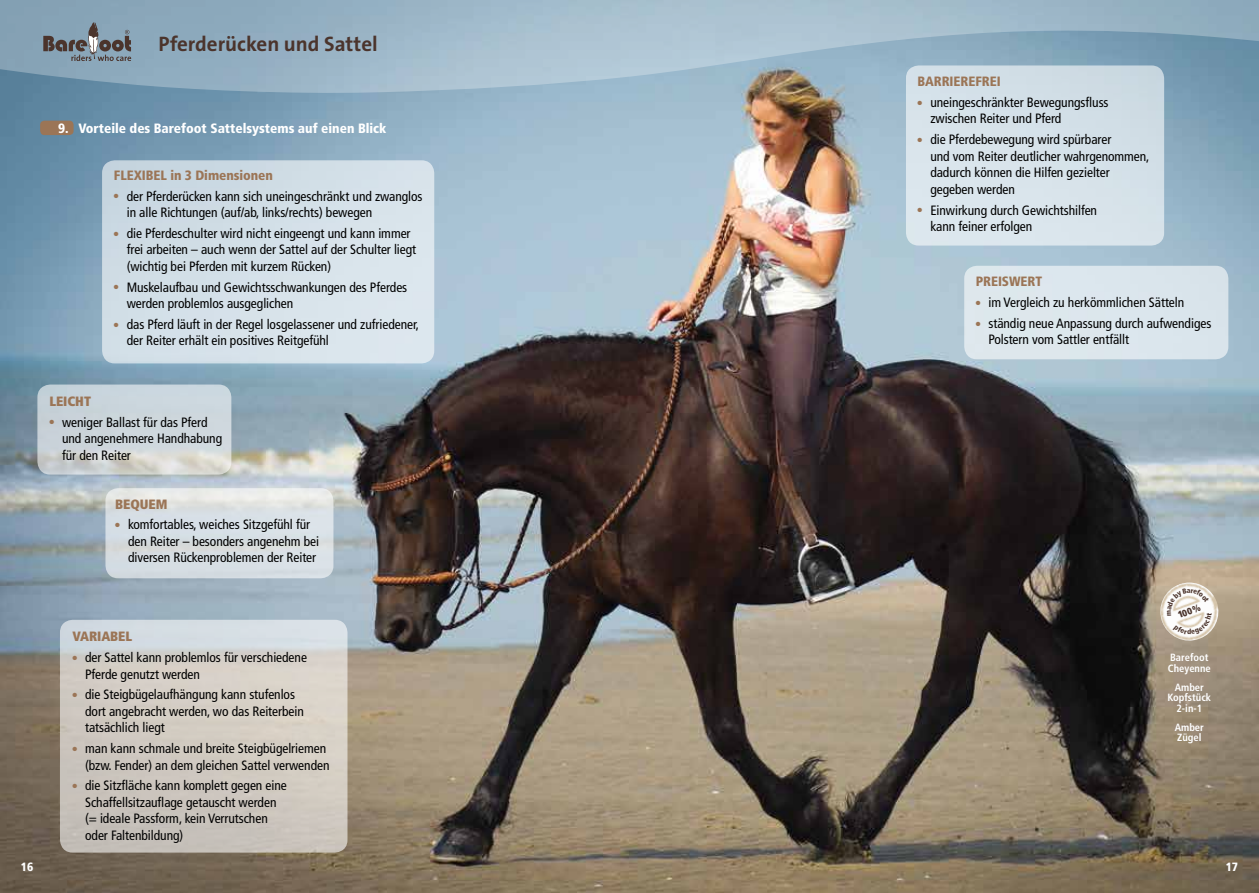
<style>
.page{position:relative;width:1259px;height:893px;background:#fff}
.page>*{position:absolute;margin:0;border:0;box-sizing:border-box;transform-origin:0 0}
.t1{font:700 21px "The Sans";color:#4b342c}
.t2{font:condensed 13.5px/16.5px "Frutiger";letter-spacing:-.005em;color:#000}
.t3{font:900 condensed 13.5px "Frutiger";color:#fff}
.t4{font:900 condensed 13.5px "Frutiger";letter-spacing:-.005em;color:#9b7556}
.t5{font:900 condensed 13.5px "Frutiger";letter-spacing:-.005em;color:#9b7556}
.t6{font:900 condensed 12px "Frutiger";color:#fff}
.t7{font:700 condensed 10.5px/10.5px "Frutiger";color:#fff}
.t8{font:900 condensed 9.45px "Frutiger";color:#4b342c}
</style>
<div class="page">
<img style="left:0;top:94px;width:1259px;height:799px">
<svg style="left:0;top:0;width:1259px;height:94px"></svg>
<div style="left:40px;top:121px;width:34px;height:14px;background:#9b7556;border-radius:4px"></div>
<svg style="left:43px;top:22px;width:88px;height:39px"></svg>
<div style="left:102px;top:160px;width:332px;height:203px;background:#d4e0e9;border-radius:13px"></div>
<svg style="left:37px;top:385px;width:194px;height:90px;fill:#ccd6db"></svg>
<div style="left:105px;top:488px;width:228px;height:90px;background:linear-gradient(to bottom,#e4e6e6,#d1dae1);border-radius:13px"></div>
<div style="left:906px;top:65px;width:258px;height:181px;background:#d7e3ea;border-radius:13px"></div>
<div style="left:964px;top:266px;width:264px;height:93px;background:#dce7ec;border-radius:13px"></div>
<svg style="left:60px;top:620px;width:287px;height:233px;fill:#d1cbc2"></svg>
<img style="left:1156px;top:583px;width:66px;height:61px">
<svg style="left:1166px;top:588px;width:46px;height:47px"></svg>
<h1 class="t1" style="left:158px;top:26px;width:221px">Pferderücken und Sattel</h1>
<p class="t3" style="left:58px;top:120px;width:330px">9. Vorteile des Barefoot Sattelsystems auf einen Blick</p>
<p class="t4" style="left:114px;top:167px;width:160px">FLEXIBEL in 3 Dimensionen</p>
<p class="t2" style="left:127px;top:188px;width:297px;text-indent:-13px"><sup>●</sup> der Pferderücken kann sich uneingeschränkt und zwanglos in alle Richtungen (auf/ab, links/rechts) bewegen</p>
<p class="t2" style="left:127px;top:225px;width:291px;text-indent:-13px"><sup>●</sup> die Pferdeschulter wird nicht eingeengt und kann immer frei arbeiten – auch wenn der Sattel auf der Schulter liegt (wichtig bei Pferden mit kurzem Rücken)</p>
<p class="t2" style="left:127px;top:279px;width:282px;text-indent:-13px"><sup>●</sup> Muskelaufbau und Gewichtsschwankungen des Pferdes werden problemlos ausgeglichen</p>
<p class="t2" style="left:127px;top:316px;width:294px;text-indent:-13px"><sup>●</sup> das Pferd läuft in der Regel losgelassener und zufriedener, der Reiter erhält ein positives Reitgefühl</p>
<p class="t5" style="left:49px;top:393px;width:43px">LEICHT</p>
<p class="t2" style="left:62px;top:414px;width:162px;text-indent:-13px"><sup>●</sup> weniger Ballast für das Pferd und angenehmere Handhabung für den Reiter</p>
<p class="t5" style="left:115px;top:496px;width:54px">BEQUEM</p>
<p class="t2" style="left:128px;top:517px;width:193px;text-indent:-13px"><sup>●</sup> komfortables, weiches Sitzgefühl für den Reiter – besonders angenehm bei diversen Rückenproblemen der Reiter</p>
<p class="t5" style="left:72px;top:628px;width:61px">VARIABEL</p>
<p class="t2" style="left:85px;top:649px;width:223px;text-indent:-13px"><sup>●</sup> der Sattel kann problemlos für verschiedene<br>Pferde genutzt werden</p>
<p class="t2" style="left:85px;top:686px;width:220px;text-indent:-13px"><sup>●</sup> die Steigbügelaufhängung kann stufenlos dort angebracht werden, wo das Reiterbein tatsächlich liegt</p>
<p class="t2" style="left:72px;top:740px;width:259px;text-align:right"><sup>●</sup> man kann schmale und breite Steigbügelriemen (bzw. Fender) an dem gleichen Sattel verwenden</p>
<p class="t2" style="left:85px;top:777px;width:203px;text-indent:-13px"><sup>●</sup> die Sitzfläche kann komplett gegen eine Schaffellsitzauflage getauscht werden (= ideale Passform, kein Verrutschen oder Faltenbildung)</p>
<p class="t4" style="left:917px;top:73px;width:85px">BARRIEREFREI</p>
<p class="t2" style="left:930px;top:94px;width:180px;text-indent:-13px"><sup>●</sup> uneingeschränkter Bewegungsfluss zwischen Reiter und Pferd</p>
<p class="t2" style="left:930px;top:131px;width:221px;text-indent:-13px"><sup>●</sup> die Pferdebewegung wird spürbarer<br>und vom Reiter deutlicher wahrgenommen, dadurch können die Hilfen gezielter gegeben werden</p>
<p class="t2" style="left:930px;top:202px;width:168px;text-indent:-13px"><sup>●</sup> Einwirkung durch Gewichtshilfen kann feiner erfolgen</p>
<p class="t4" style="left:975px;top:273px;width:68px">PREISWERT</p>
<p class="t2" style="left:975px;top:294px;width:210px"><sup>●</sup> im Vergleich zu herkömmlichen Sätteln</p>
<p class="t2" style="left:988px;top:315px;width:224px;text-indent:-13px"><sup>●</sup> ständig neue Anpassung durch aufwendiges<br>Polstern vom Sattler entfällt</p>
<p class="t8" style="left:1176px;top:610px;width:25px;rotate:-20deg">100%</p>
<p class="t7" style="left:1168px;top:652px;width:44px">Barefoot<br>Cheyenne</p>
<p class="t7" style="left:1167px;top:682px;width:45px;text-align:center">Amber<br>Kopfstück<br>2-in-1</p>
<p class="t7" style="left:1174px;top:722px;width:31px">Amber<br>Zügel</p>
<p class="t6" style="left:21px;top:859px;width:14px">16</p>
<p class="t6" style="left:1225px;top:859px;width:14px">17</p>
</div>
